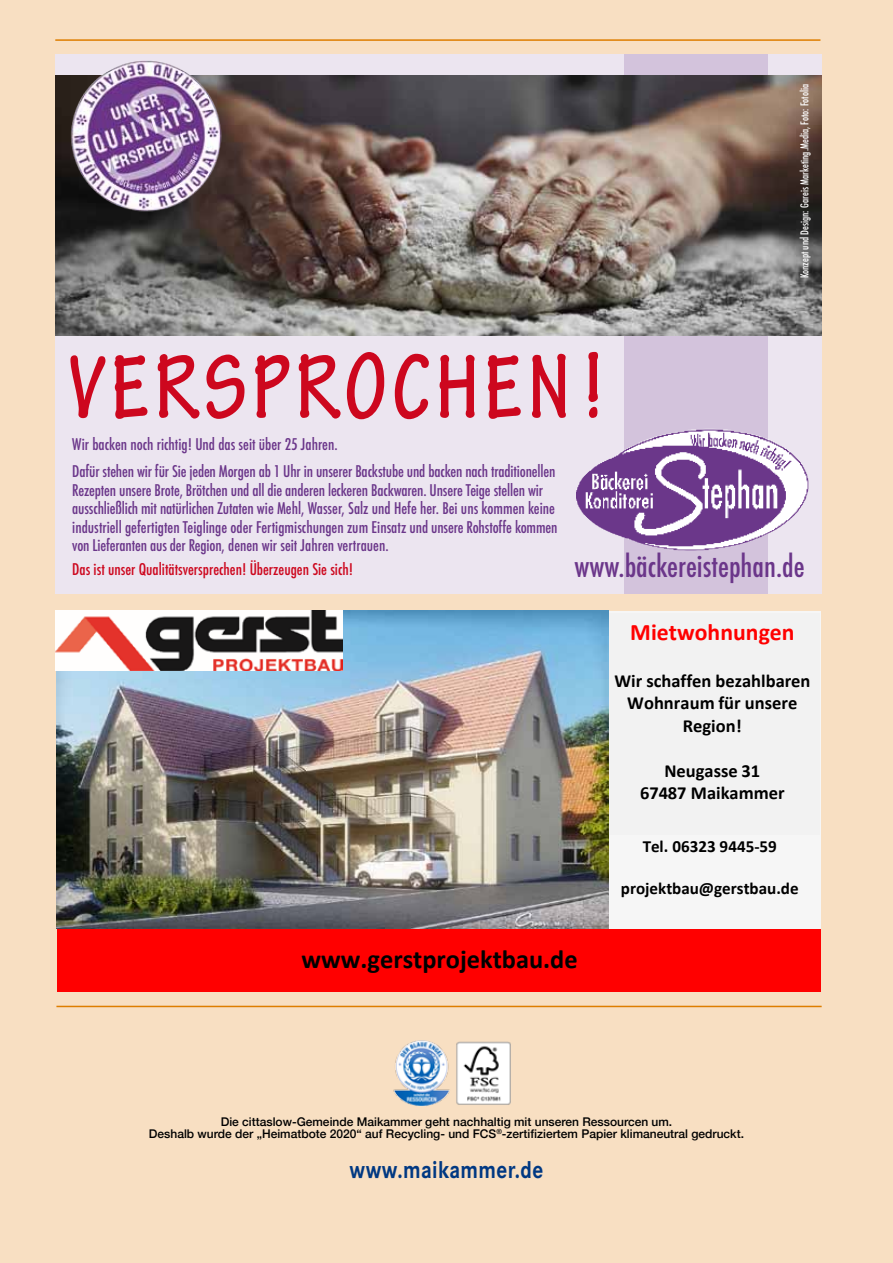
<style>
.page{position:relative;width:893px;height:1263px;background:#f8dfc2}
.page>*{position:absolute;margin:0;border:0;box-sizing:border-box;transform-origin:0 0}
.t1{font:700 condensed 97.05px "Tekton Pro";letter-spacing:.06em;color:#cd071e;scale:.89 1}
.t2{font:500 condensed 29.4px "Futura";color:#6b368a}
.t3{font:700 26.4px "Calibri";color:#000}
.t4{font:700 25.2px "Corporate S";letter-spacing:.02em;color:#003882;scale:.83 1}
.t5{font:700 23.7px "Calibri";color:#f00}
.t6{font:700 18.45px/22.5px "Calibri";color:#000;text-align:center}
.t7{font:700 17.1px "Calibri";color:#000}
.t8{font:500 condensed 15.75px/18.6px "Futura";letter-spacing:-.01em;color:#6b368a}
.t9{font:500 condensed 15.75px "Futura";color:#cd071e}
.t10{font:500 12px/12px "Helvetica Neue";color:#000;text-align:center}
.t11{font:500 condensed 10.5px "Futura";color:#fff}
</style>
<div class="page">
<img style="left:393px;top:1040px;width:118px;height:66px">
<div style="left:566px;top:611px;width:255px;height:57px;background:#f6f6f6"></div>
<div style="left:481px;top:668px;width:340px;height:223px;background:#f6f6f6"></div>
<div style="left:57px;top:891px;width:764px;height:38px;background:#f6f6f6"></div>
<div style="left:57px;top:929px;width:764px;height:62px;background:#f00"></div>
<div style="left:605px;top:613px;width:215px;height:222px;background:#f2f2f2"></div>
<img style="left:57px;top:611px;width:551px;height:317px">
<img style="left:56px;top:610px;width:287px;height:61px">
<hr style="left:56px;top:1006px;width:766px;height:1px;background:#de7e00">
<div style="left:55px;top:54px;width:767px;height:539px;background:#ece5f0"></div>
<div style="left:624px;top:54px;width:143px;height:539px;background:#d3c3dc"></div>
<img style="left:577px;top:423px;width:232px;height:133px">
<img style="left:55px;top:75px;width:767px;height:260px">
<img style="left:70px;top:60px;width:152px;height:151px">
<hr style="left:55px;top:39px;width:765px;height:2px;background:#de7e00">
<p class="t11" style="left:798px;top:278px;width:196px;rotate:-90deg">Konzept und Design: Gareis Marketing.Media, Foto: Fotolia</p>
<h1 class="t1" style="left:68px;top:330px;width:602px">VERSPROCHEN!</h1>
<p class="t8" style="left:72px;top:431px;width:485px;line-height:27.2px">Wir backen noch richtig! Und das seit über 25 Jahren.<br>Dafür stehen wir für Sie jeden Morgen ab 1 Uhr in unserer Backstube und backen nach traditionellen</p>
<p class="t8" style="left:72px;top:481px;width:487px">Rezepten unsere Brote, Brötchen und all die anderen leckeren Backwaren. Unsere Teige stellen wir ausschließlich mit natürlichen Zutaten wie Mehl, Wasser, Salz und Hefe her. Bei uns kommen keine industriell gefertigten Teiglinge oder Fertigmischungen zum Einsatz und unsere Rohstoffe kommen von Lieferanten aus der Region, denen wir seit Jahren vertrauen.</p>
<p class="t9" style="left:72px;top:559px;width:282px">Das ist unser Qualitätsversprechen! Überzeugen Sie sich!</p>
<h2 class="t2" style="left:574px;top:547px;width:232px">www.bäckereistephan.de</h2>
<h3 class="t5" style="left:630px;top:616px;width:166px">Mietwohnungen</h3>
<p class="t6" style="left:614px;top:669px;width:197px">Wir schaffen bezahlbaren<br>Wohnraum für unsere<br>Region!</p>
<p class="t6" style="left:640px;top:759px;width:146px">Neugasse 31<br>67487 Maikammer</p>
<h3 class="t3" style="left:302px;top:941px;width:278px">www.gerstprojektbau.de</h3>
<p class="t7" style="left:643px;top:834px;width:136px">Tel. 06323 9445‐59</p>
<p class="t7" style="left:621px;top:876px;width:179px">projektbau@gerstbau.de</p>
<p class="t10" style="left:149px;top:1115px;width:597px">Die cittaslow-Gemeinde Maikammer geht nachhaltig mit unseren Ressourcen um.<br>Deshalb wurde der „Heimatbote 2020“ auf Recycling- und FCS<sup>®</sup>-zertifiziertem Papier klimaneutral gedruckt.</p>
<h3 class="t4" style="left:350px;top:1155px;width:235px">www.maikammer.de</h3>
</div>
